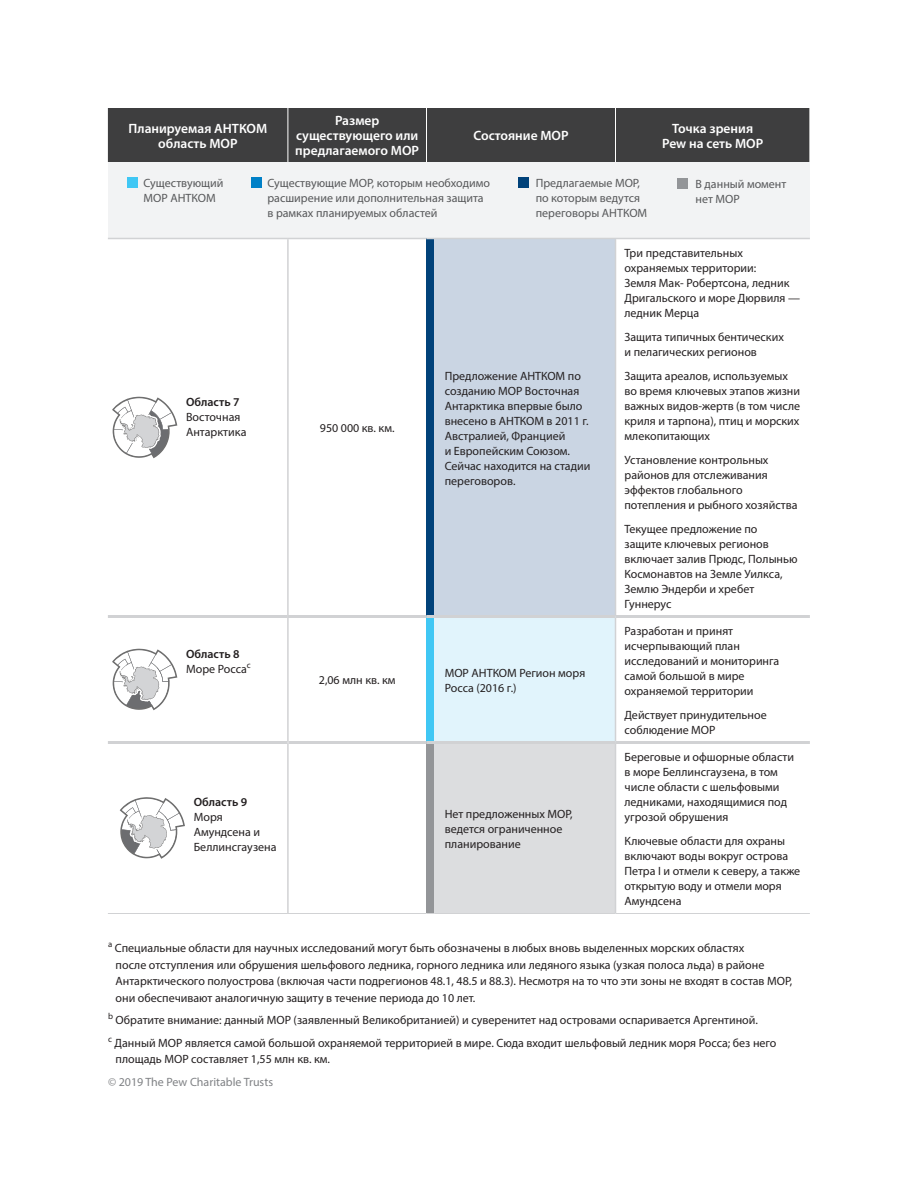
<style>
.page{position:relative;width:918px;height:1188px;background:#fff}
.page>*{position:absolute;margin:0;border:0;box-sizing:border-box;transform-origin:0 0}
.Table-H1__center{font:600 13.5px/15px "Myriad Pro";color:#fff;text-align:center}
.Big_table_body{font:12px/15px "Myriad Pro";color:#231f20}
.Note_text{font:12px/16.5px "Myriad Pro";color:#231f20}
.Table-Body{font:12px/15px "Myriad Pro";color:#231f20}
.Source{font:12px/15px "Myriad Pro";color:#57585a}
.Body{font:12px/15px "Myriad Pro";color:#231f20}
.Source-2{font:12px "Myriad Pro";color:#808285}
.s1{font-weight:600}
</style>
<div class="page">
<div style="left:108px;top:108px;width:702px;height:54px;background:#3e3e3f"></div>
<div style="left:108px;top:162px;width:702px;height:76px;background:#f2f3f4"></div>
<div style="left:427px;top:238px;width:7px;height:378px;background:#01427a"></div>
<div style="left:434px;top:238px;width:182px;height:378px;background:#cad5e3"></div>
<div style="left:427px;top:616px;width:7px;height:126px;background:#40c7f4"></div>
<div style="left:434px;top:616px;width:182px;height:126px;background:#e1f4fc"></div>
<div style="left:427px;top:742px;width:7px;height:172px;background:#939598"></div>
<div style="left:434px;top:742px;width:182px;height:172px;background:#dcdddf"></div>
<hr style="left:288px;top:108px;width:1px;height:54px;background:#fff">
<hr style="left:426px;top:108px;width:1px;height:54px;background:#fff">
<hr style="left:615px;top:108px;width:1px;height:54px;background:#fff">
<hr style="left:288px;top:615px;width:139px;height:3px;background:#d1d2d4">
<hr style="left:108px;top:741px;width:179px;height:3px;background:#d1d2d4">
<hr style="left:289px;top:741px;width:138px;height:3px;background:#d1d2d4">
<hr style="left:616px;top:615px;width:194px;height:3px;background:#d1d2d4">
<hr style="left:616px;top:741px;width:194px;height:3px;background:#d1d2d4">
<hr style="left:615px;top:239px;width:1px;height:376px;background:#d1d2d4">
<hr style="left:615px;top:618px;width:1px;height:123px;background:#d1d2d4">
<hr style="left:615px;top:744px;width:1px;height:169px;background:#d1d2d4">
<hr style="left:287px;top:239px;width:2px;height:376px;background:#d1d2d4">
<hr style="left:287px;top:618px;width:2px;height:124px;background:#d1d2d4">
<hr style="left:287px;top:742px;width:2px;height:171px;background:#d1d2d4">
<hr style="left:108px;top:615px;width:180px;height:3px;background:#d1d2d4">
<hr style="left:108px;top:913px;width:180px;height:1px;background:#d1d2d4">
<hr style="left:288px;top:913px;width:139px;height:1px;background:#d1d2d4">
<hr style="left:434px;top:913px;width:182px;height:1px;background:#d1d2d4">
<hr style="left:616px;top:913px;width:194px;height:1px;background:#d1d2d4">
<hr style="left:434px;top:615px;width:182px;height:3px;background:#d1d2d4">
<hr style="left:434px;top:741px;width:182px;height:3px;background:#d1d2d4">
<svg style="left:427px;top:615px;width:7px;height:3px"></svg>
<svg style="left:427px;top:741px;width:7px;height:3px"></svg>
<hr style="left:108px;top:238px;width:180px;height:1px;background:#d1d2d4">
<hr style="left:288px;top:238px;width:139px;height:1px;background:#d1d2d4">
<hr style="left:434px;top:238px;width:182px;height:1px;background:#d1d2d4">
<hr style="left:616px;top:238px;width:194px;height:1px;background:#d1d2d4">
<svg style="left:112px;top:397px;width:65px;height:61px"></svg>
<svg style="left:112px;top:649px;width:65px;height:61px"></svg>
<svg style="left:120px;top:797px;width:65px;height:62px"></svg>
<div style="left:127px;top:178px;width:10px;height:10px;background:#40c7f4"></div>
<div style="left:251px;top:178px;width:11px;height:10px;background:#0080c7"></div>
<div style="left:518px;top:178px;width:10px;height:10px;background:#01427a"></div>
<div style="left:678px;top:178px;width:10px;height:11px;background:#939598"></div>
<p class="Table-H1__center" style="left:129px;top:120px;width:140px">Планируемая АНТКОМ область МОР</p>
<p class="Table-H1__center" style="left:295px;top:113px;width:125px">Размер существующего или предлагаемого MОР</p>
<p class="Table-H1__center" style="left:473px;top:128px;width:97px">Состояние МОР</p>
<p class="Table-H1__center" style="left:662px;top:120px;width:103px">Точка зрения<br>Pew на сеть MОР</p>
<p class="Source" style="left:144px;top:175px;width:81px">Существующий<br>МОР АНТКОМ</p>
<p class="Source" style="left:267px;top:175px;width:224px">Существующие MОР, которым необходимо расширение или дополнительная защита в рамках планируемых областей</p>
<p class="Source" style="left:536px;top:175px;width:113px">Предлагаемые MОР, по которым ведутся переговоры АНТКОМ</p>
<p class="Source" style="left:696px;top:176px;width:92px">В данный момент нет MОР</p>
<p class="Body" style="left:186px;top:394px;width:62px"><span class="s1">Область 7<br></span>Восточная<br>Антарктика</p>
<p class="Body" style="left:186px;top:646px;width:66px"><span class="s1">Область 8<br></span>Море Росса<sup>c</sup></p>
<p class="Table-Body" style="left:320px;top:420px;width:76px">950 000 кв. км.</p>
<p class="Table-Body" style="left:445px;top:368px;width:147px">Предложение АНТКОМ по созданию МОР Восточная<br>Антарктика впервые было внесено в АНТКОМ в 2011 г.<br>Австралией, Францией<br>и Европейским Союзом.<br>Сейчас находится на стадии переговоров.</p>
<p class="Table-Body" style="left:319px;top:672px;width:78px">2,06 млн кв. км</p>
<p class="Table-Body" style="left:445px;top:665px;width:142px">MОР АНТКОМ Регион моря<br>Росса (2016 г.)</p>
<p class="Big_table_body" style="left:625px;top:245px;width:177px">Три представительных охраняемых территории:<br>Земля Мак- Робертсона, ледник<br>Дригальского и море Дюрвиля — ледник Мерца</p>
<p class="Big_table_body" style="left:625px;top:329px;width:161px">Защита типичных бентических и пелагических регионов</p>
<p class="Big_table_body" style="left:625px;top:368px;width:177px">Защита ареалов, используемых во время ключевых этапов жизни важных видов-жертв (в том числе криля и тарпона), птиц и морских млекопитающих</p>
<p class="Big_table_body" style="left:625px;top:452px;width:175px">Установление контрольных районов для отслеживания эффектов глобального потепления и рыбного хозяйства</p>
<p class="Big_table_body" style="left:625px;top:521px;width:175px">Текущее предложение по защите ключевых регионов включает залив Прюдс, Полынью<br>Космонавтов на Земле Уилкса,<br>Землю Эндерби и хребет<br>Гуннерус</p>
<p class="Big_table_body" style="left:625px;top:623px;width:156px">Разработан и принят исчерпывающий план исследований и мониторинга самой большой в мире охраняемой территории</p>
<p class="Big_table_body" style="left:625px;top:707px;width:144px">Действует принудительное соблюдение МОР</p>
<p class="Big_table_body" style="left:625px;top:749px;width:171px">Береговые и офшорные области в море Беллинсгаузена, в том числе области с шельфовыми ледниками, находящимися под угрозой обрушения</p>
<p class="Big_table_body" style="left:625px;top:833px;width:177px">Ключевые области для охраны включают воды вокруг острова<br>Петра I и отмели к северу, а также открытую воду и отмели моря<br>Амундсена</p>
<p class="Note_text" style="left:116px;top:940px;width:678px;text-indent:-8px"><sup>a</sup> Специальные области для научных исследований могут быть обозначены в любых вновь выделенных морских областях<br>после отступления или обрушения шельфового ледника, горного ледника или ледяного языка (узкая полоса льда) в районе Антарктического полуострова (включая части подрегионов 48.1, 48.5 и 88.3). Несмотря на то что эти зоны не входят в состав МОР, они обеспечивают аналогичную защиту в течение периода до 10 лет.</p>
<p class="Note_text" style="left:108px;top:1012px;width:651px"><sup>b</sup> Обратите внимание: данный MОР (заявленный Великобританией) и суверенитет над островами оспаривается Аргентиной.</p>
<p class="Note_text" style="left:116px;top:1034px;width:662px;text-indent:-8px"><sup>c</sup> Данный MОР является самой большой охраняемой территорией в мире. Сюда входит шельфовый ледник моря Росса; без него площадь MОР составляет 1,55 млн кв. км.</p>
<p class="Source-2" style="left:108px;top:1074px;width:167px">© 2019 The Pew Charitable Trusts</p>
<p class="Body" style="left:194px;top:794px;width:84px"><span class="s1">Область 9<br></span>Моря<br>Амундсена и<br>Беллинсгаузена</p>
<p class="Table-Body" style="left:445px;top:806px;width:129px">Нет предложенных MОР, ведется ограниченное планирование</p>
</div>
